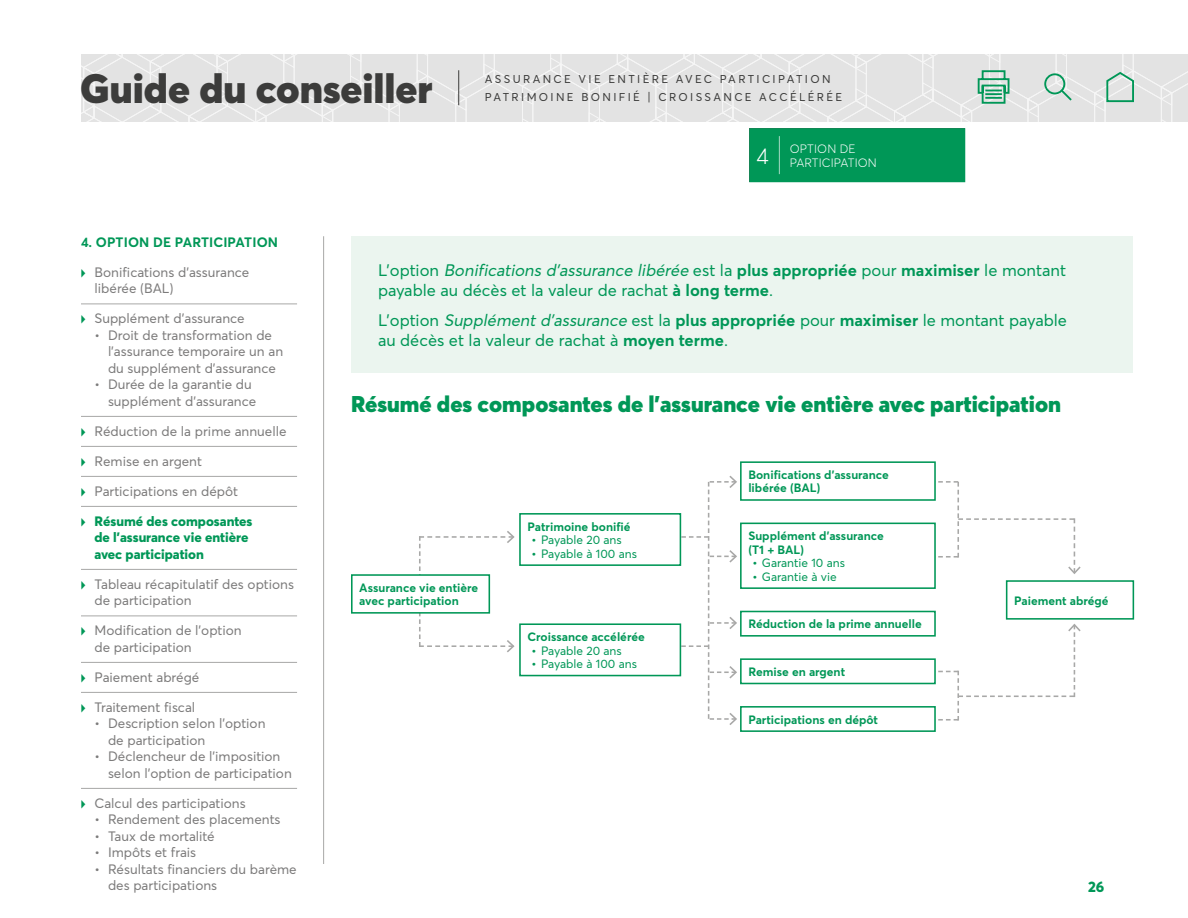
<style>
.page{position:relative;width:1188px;height:918px;background:#fff}
.page>*{position:absolute;margin:0;border:0;box-sizing:border-box;transform-origin:0 0}
.t1{font:300 44.7px "Averta";color:#fff;scale:.29 1}
.t2{font:900 40.5px "Averta";color:#3c3c3b}
.t3{font:900 22.5px "Averta";color:#009757}
.t4{font:300 22.5px "Averta";color:#fff}
.Exergue_BTE{font:16.5px/19.8px "Averta";color:#009757}
.t5{font:800 15px "Averta";color:#009757}
.t6{font:13.5px/16.5px "Averta";color:#7c7b7b}
.t7{font:800 13.5px/16.5px "Averta";color:#009757}
.Menu_Droite__Niv__1{font:700 13.5px "Averta";letter-spacing:.01em;color:#009757}
.Diagramme_-_T2{font:700 12px/13.5px "Averta";color:#009757}
.t8{font:12px "Averta";color:#009757}
.Menu_principal{font:300 12px/14.4px "Averta";letter-spacing:.01em;color:#fff}
.t9{font:11.25px/18px "Averta";letter-spacing:.21em;color:#3c3c3b}
.s1{font-size:12.3px}
.s2{color:#009757}
.s3{font-weight:400}
.s4{font-style:italic}
.s5{font-weight:700}
</style>
<div class="page">
<hr style="left:323px;top:236px;width:1px;height:628px;background:#a8a8a7">
<div style="left:351px;top:236px;width:781px;height:137px;background:#ebf5ef"></div>
<svg style="left:419px;top:531px;width:96px;height:122px"></svg>
<svg style="left:613px;top:475px;width:124px;height:250px"></svg>
<svg style="left:769px;top:481px;width:312px;height:93px"></svg>
<svg style="left:769px;top:624px;width:312px;height:97px"></svg>
<div style="left:352px;top:575px;width:137px;height:38px;background:#fff"></div>
<div style="left:351px;top:574px;width:139px;height:40px;border:2px solid #009757"></div>
<div style="left:741px;top:659px;width:194px;height:24px;background:#fff"></div>
<div style="left:740px;top:658px;width:196px;height:26px;border:2px solid #009757"></div>
<div style="left:741px;top:707px;width:194px;height:24px;background:#fff"></div>
<div style="left:740px;top:706px;width:196px;height:26px;border:2px solid #009757"></div>
<div style="left:741px;top:462px;width:194px;height:38px;background:#fff"></div>
<div style="left:740px;top:461px;width:196px;height:40px;border:2px solid #009757"></div>
<div style="left:741px;top:523px;width:194px;height:65px;background:#fff"></div>
<div style="left:740px;top:523px;width:196px;height:66px;border:2px solid #009757"></div>
<div style="left:741px;top:611px;width:194px;height:25px;background:#fff"></div>
<div style="left:740px;top:611px;width:196px;height:26px;border:2px solid #009757"></div>
<div style="left:520px;top:624px;width:160px;height:52px;background:#fff"></div>
<div style="left:519px;top:623px;width:162px;height:53px;border:2px solid #009757"></div>
<div style="left:520px;top:514px;width:160px;height:51px;background:#fff"></div>
<div style="left:519px;top:513px;width:162px;height:53px;border:2px solid #009757"></div>
<div style="left:1006px;top:580px;width:128px;height:40px;border:2px solid #009757"></div>
<div style="left:749px;top:128px;width:216px;height:54px;background:#009757"></div>
<hr style="left:81px;top:304px;width:216px;height:1px;background:#a8a8a7">
<hr style="left:81px;top:416px;width:216px;height:1px;background:#a8a8a7">
<hr style="left:81px;top:446px;width:216px;height:1px;background:#a8a8a7">
<hr style="left:81px;top:476px;width:216px;height:1px;background:#a8a8a7">
<hr style="left:81px;top:506px;width:216px;height:1px;background:#a8a8a7">
<hr style="left:81px;top:569px;width:216px;height:1px;background:#a8a8a7">
<hr style="left:81px;top:616px;width:216px;height:1px;background:#a8a8a7">
<hr style="left:81px;top:662px;width:216px;height:1px;background:#a8a8a7">
<hr style="left:81px;top:692px;width:216px;height:1px;background:#a8a8a7">
<hr style="left:81px;top:788px;width:216px;height:1px;background:#a8a8a7">
<svg style="left:81px;top:54px;width:1107px;height:68px;background:#e1e3e2"></svg>
<h2 class="t2" style="left:80px;top:63px;width:354px">Guide du conseiller</h2>
<p class="t9" style="left:485px;top:70px;width:359px">ASSURANCE VIE ENTIÈRE AVEC PARTICIPATION<br>PATRIMOINE BONIFIÉ <span class="s1">|</span> CROISSANCE ACCÉLÉRÉE</p>
<p class="Menu_Droite__Niv__1" style="left:81px;top:233px;width:199px">4. OPTION DE PARTICIPATION</p>
<p class="t6" style="left:94px;top:264px;width:156px;text-indent:-14px"><span class="s2">▶</span> Bonifications d’assurance libérée (BAL)</p>
<p class="t6" style="left:81px;top:310px;width:165px"><span class="s2">▶</span> Supplément d’assurance</p>
<p class="t6" style="left:108px;top:327px;width:177px;text-indent:-14px">• Droit de transformation de l’assurance temporaire un an du supplément d’assurance</p>
<p class="t6" style="left:108px;top:376px;width:150px;text-indent:-14px">• Durée de la garantie du supplément d’assurance</p>
<p class="t6" style="left:81px;top:423px;width:207px"><span class="s2">▶</span> Réduction de la prime annuelle</p>
<p class="t6" style="left:81px;top:453px;width:123px"><span class="s2">▶</span> Remise en argent</p>
<p class="t6" style="left:81px;top:483px;width:159px"><span class="s2">▶</span> Participations en dépôt</p>
<p class="t7" style="left:94px;top:512px;width:159px;text-indent:-14px"><span class="s3">▶</span> Résumé des composantes de l’assurance vie entière avec participation</p>
<p class="t6" style="left:94px;top:576px;width:201px;text-indent:-14px"><span class="s2">▶</span> Tableau récapitulatif des options de participation</p>
<p class="t6" style="left:94px;top:622px;width:149px;text-indent:-14px"><span class="s2">▶</span> Modification de l’option de participation</p>
<p class="t6" style="left:81px;top:669px;width:120px"><span class="s2">▶</span> Paiement abrégé</p>
<p class="t6" style="left:81px;top:699px;width:116px"><span class="s2">▶</span> Traitement fiscal</p>
<p class="t6" style="left:108px;top:715px;width:159px;text-indent:-14px">• Description selon l’option de participation</p>
<p class="t6" style="left:108px;top:748px;width:185px;text-indent:-14px">• Déclencheur de l’imposition selon l’option de participation</p>
<p class="t6" style="left:81px;top:795px;width:166px"><span class="s2">▶</span> Calcul des participations</p>
<p class="t6" style="left:94px;top:811px;width:188px">• Rendement des placements</p>
<p class="t6" style="left:94px;top:828px;width:122px">• Taux de mortalité</p>
<p class="t6" style="left:94px;top:844px;width:103px">• Impôts et frais</p>
<p class="t6" style="left:108px;top:861px;width:190px;text-indent:-14px">• Résultats financiers du barème des participations</p>
<p class="t4" style="left:757px;top:142px;width:14px">4</p>
<p class="t1" style="left:778px;top:126px;width:14px">|</p>
<p class="Menu_principal" style="left:790px;top:141px;width:89px">OPTION DE<br>PARTICIPATION</p>
<p class="Exergue_BTE" style="left:378px;top:260px;width:690px">L’option <span class="s4">Bonifications d’assurance libérée</span> est la <span class="s5">plus appropriée</span> pour <span class="s5">maximiser</span> le montant payable au décès et la valeur de rachat <span class="s5">à long terme</span>.</p>
<p class="Exergue_BTE" style="left:378px;top:310px;width:691px">L’option <span class="s4">Supplémentd’assurance</span> est la <span class="s5">plus appropriée</span> pour <span class="s5">maximiser</span> le montant payable au décès et la valeur de rachat à <span class="s5">moyen terme</span>.</p>
<h3 class="t3" style="left:351px;top:390px;width:712px">Résumé des composantes de l’assurance vie entière avec participation</h3>
<p class="Diagramme_-_T2" style="left:359px;top:581px;width:120px">Assurance vie entière avec participation</p>
<p class="Diagramme_-_T2" style="left:528px;top:519px;width:105px">Patrimoine bonifié</p>
<p class="t8" style="left:532px;top:532px;width:92px"><span class="s5">•</span> Payable 20 ans</p>
<p class="t8" style="left:532px;top:546px;width:107px"><span class="s5">•</span> Payable à 100 ans</p>
<p class="Diagramme_-_T2" style="left:528px;top:630px;width:119px">Croissance accélérée</p>
<p class="t8" style="left:532px;top:643px;width:92px"><span class="s5">•</span> Payable 20 ans</p>
<p class="t8" style="left:532px;top:656px;width:107px"><span class="s5">•</span> Payable à 100 ans</p>
<p class="Diagramme_-_T2" style="left:748px;top:468px;width:142px">Bonifications d’assurance libérée (BAL)</p>
<p class="Diagramme_-_T2" style="left:748px;top:529px;width:137px">Supplément d’assurance (T1 + BAL)</p>
<p class="t8" style="left:752px;top:555px;width:94px"><span class="s5">•</span> Garantie 10 ans</p>
<p class="t8" style="left:752px;top:569px;width:86px"><span class="s5">•</span> Garantie à vie</p>
<p class="Diagramme_-_T2" style="left:748px;top:617px;width:175px">Réduction de la prime annuelle</p>
<p class="Diagramme_-_T2" style="left:748px;top:665px;width:98px">Remise en argent</p>
<p class="Diagramme_-_T2" style="left:748px;top:712px;width:131px">Participations en dépôt</p>
<p class="Diagramme_-_T2" style="left:1014px;top:593px;width:96px">Paiement abrégé</p>
<p class="t5" style="left:1088px;top:877px;width:18px">26</p>
</div>
